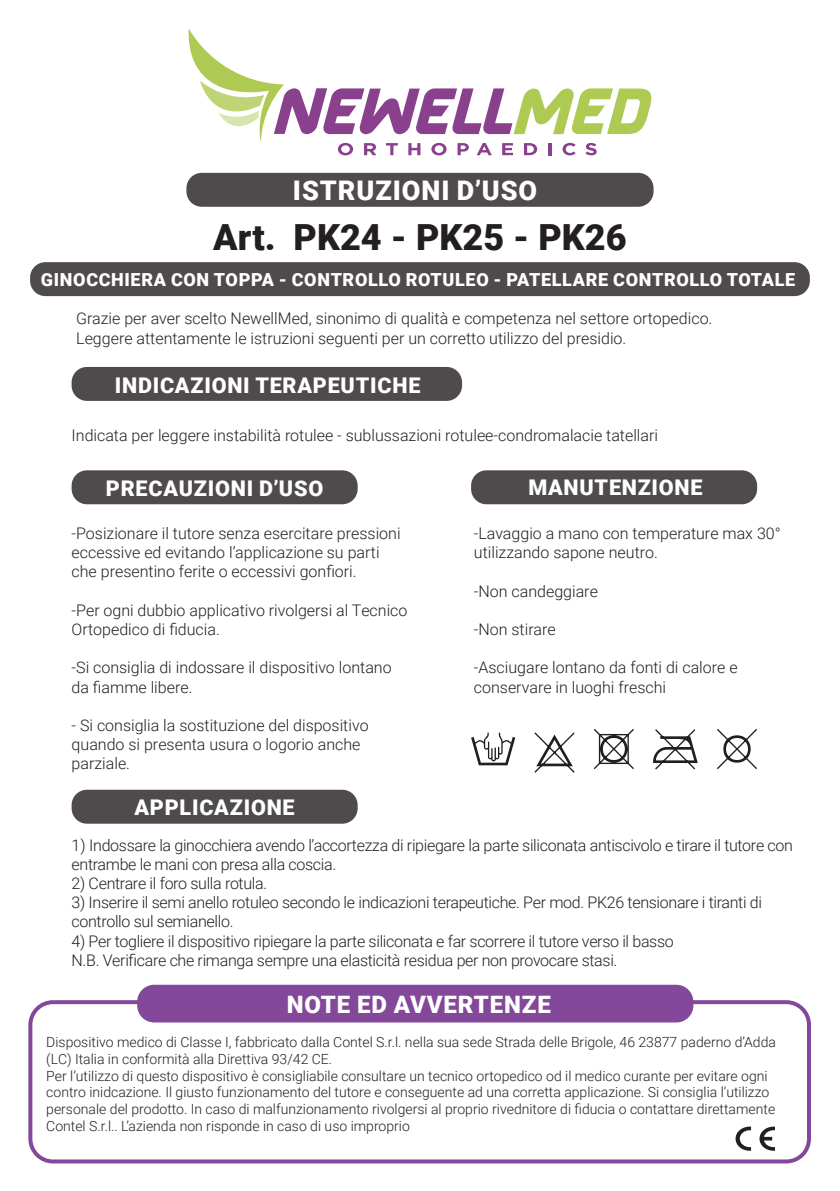
<style>
.page{position:relative;width:840px;height:1191px;background:#fff}
.page>*{position:absolute;margin:0;border:0;box-sizing:border-box;transform-origin:0 0}
.t1{font:900 36px "Roboto";color:#231f20}
.t2{font:900 27px "Roboto";letter-spacing:.035em;color:#fff}
.t3{font:900 24px "Roboto";letter-spacing:.035em;color:#fff}
.t4{font:900 21.6px "Roboto";letter-spacing:.035em;color:#fff}
.t5{font:900 18px "Roboto";letter-spacing:.035em;color:#fff}
.t6{font:300 16px/19.2px "Roboto";color:#231f20}
.t7{font:300 16px/19.2px "Roboto";letter-spacing:-.02em;color:#231f20}
.t8{font:300 14px/16.8px "Roboto";color:#231f20}
</style>
<div class="page">
<svg style="left:188px;top:28px;width:464px;height:127px"></svg>
<div style="left:28px;top:1000px;width:782px;height:163px;border:4px solid #84489a;border-radius:23px"></div>
<div style="left:137px;top:984px;width:556px;height:38px;background:#84489a;border-radius:17px"></div>
<div style="left:186px;top:173px;width:467px;height:34px;background:#4f4b4c;border-radius:15px"></div>
<div style="left:30px;top:262px;width:779px;height:34px;background:#4f4b4c;border-radius:15px"></div>
<div style="left:72px;top:367px;width:390px;height:34px;background:#4f4b4c;border-radius:15px"></div>
<div style="left:72px;top:470px;width:285px;height:34px;background:#4f4b4c;border-radius:15px"></div>
<div style="left:471px;top:470px;width:285px;height:34px;background:#4f4b4c;border-radius:15px"></div>
<div style="left:72px;top:789px;width:285px;height:34px;background:#4f4b4c;border-radius:15px"></div>
<svg style="left:735px;top:1126px;width:39px;height:24px"></svg>
<svg style="left:471px;top:732px;width:44px;height:33px"></svg>
<svg style="left:534px;top:732px;width:40px;height:40px"></svg>
<svg style="left:653px;top:729px;width:44px;height:40px"></svg>
<svg style="left:593px;top:729px;width:40px;height:40px"></svg>
<svg style="left:717px;top:729px;width:39px;height:40px"></svg>
<p class="t2" style="left:293px;top:171px;width:246px">ISTRUZIONI D’USO</p>
<p class="t1" style="left:213px;top:212px;width:414px">Art. PK24 - PK25 - PK26</p>
<p class="t5" style="left:41px;top:267px;width:755px">GINOCCHIERA CON TOPPA - CONTROLLO ROTULEO - PATELLARE CONTROLLO TOTALE</p>
<p class="t6" style="left:76px;top:308px;width:637px">Grazie per aver scelto NewellMed, sinonimo di qualità e competenza nel settore ortopedico.</p>
<p class="t6" style="left:76px;top:328px;width:551px">Leggere attentamente le istruzioni seguenti per un corretto utilizzo del presidio.</p>
<p class="t4" style="left:115px;top:370px;width:307px">INDICAZIONI TERAPEUTICHE</p>
<p class="t6" style="left:72px;top:425px;width:587px">Indicata per leggere instabilità rotulee - sublussazioni rotulee-condromalacie tatellari</p>
<p class="t4" style="left:106px;top:473px;width:219px">PRECAUZIONI D’USO</p>
<p class="t4" style="left:528px;top:472px;width:175px">MANUTENZIONE</p>
<p class="t6" style="left:72px;top:523px;width:330px">-Posizionare il tutore senza esercitare pressioni eccessive ed evitando l’applicazione su parti che presentino ferite o eccessivi gonfiori.</p>
<p class="t6" style="left:72px;top:600px;width:337px">-Per ogni dubbio applicativo rivolgersi al Tecnico<br>Ortopedico di fiducia.</p>
<p class="t6" style="left:72px;top:657px;width:321px">-Si consiglia di indossare il dispositivo lontano da fiamme libere.</p>
<p class="t6" style="left:72px;top:715px;width:298px">- Si consiglia la sostituzione del dispositivo quando si presenta usura o logorio anche parziale.</p>
<p class="t4" style="left:134px;top:792px;width:162px">APPLICAZIONE</p>
<p class="t6" style="left:473px;top:523px;width:308px">-Lavaggio a mano con temperature max 30° utilizzando sapone neutro.</p>
<p class="t6" style="left:473px;top:580px;width:125px">-Non candeggiare</p>
<p class="t6" style="left:473px;top:619px;width:83px">-Non stirare</p>
<p class="t6" style="left:473px;top:657px;width:265px">-Asciugare lontano da fonti di calore e conservare in luoghi freschi</p>
<p class="t7" style="left:72px;top:834px;width:722px">1) Indossare la ginocchiera avendo l’accortezza di ripiegare la parte siliconata antiscivolo e tirare il tutore con entrambe le mani con presa alla coscia.</p>
<p class="t7" style="left:72px;top:873px;width:197px">2) Centrare il foro sulla rotula.</p>
<p class="t7" style="left:72px;top:892px;width:691px">3) Inserire il semi anello rotuleo secondo le indicazioni terapeutiche. Per mod. PK26 tensionare i tiranti di controllo sul semianello.</p>
<p class="t7" style="left:72px;top:930px;width:603px">4) Per togliere il dispositivo ripiegare la parte siliconata e far scorrere il tutore verso il basso</p>
<p class="t7" style="left:72px;top:950px;width:547px">N.B. Verificare che rimanga sempre una elasticità residua per non provocare stasi.</p>
<p class="t3" style="left:287px;top:988px;width:265px">NOTE ED AVVERTENZE</p>
<p class="t8" style="left:46px;top:1033px;width:730px">Dispositivo medico di Classe I, fabbricato dalla Contel S.r.l. nella sua sede Strada delle Brigole, 46 23877 paderno d’Adda (LC) Italia in conformità alla Direttiva 93/42 CE.</p>
<p class="t8" style="left:46px;top:1066px;width:730px">Per l’utilizzo di questo dispositivo è consigliabile consultare un tecnico ortopedico od il medico curante per evitare ogni contro inidcazione. Il giusto funzionamento del tutore e conseguente ad una corretta applicazione. Si consiglia l’utilizzo personale del prodotto. In caso di malfunzionamento rivolgersi al proprio rivednitore di fiducia o contattare direttamente Contel S.r.l.. L’azienda non risponde in caso di uso improprio</p>
</div>
